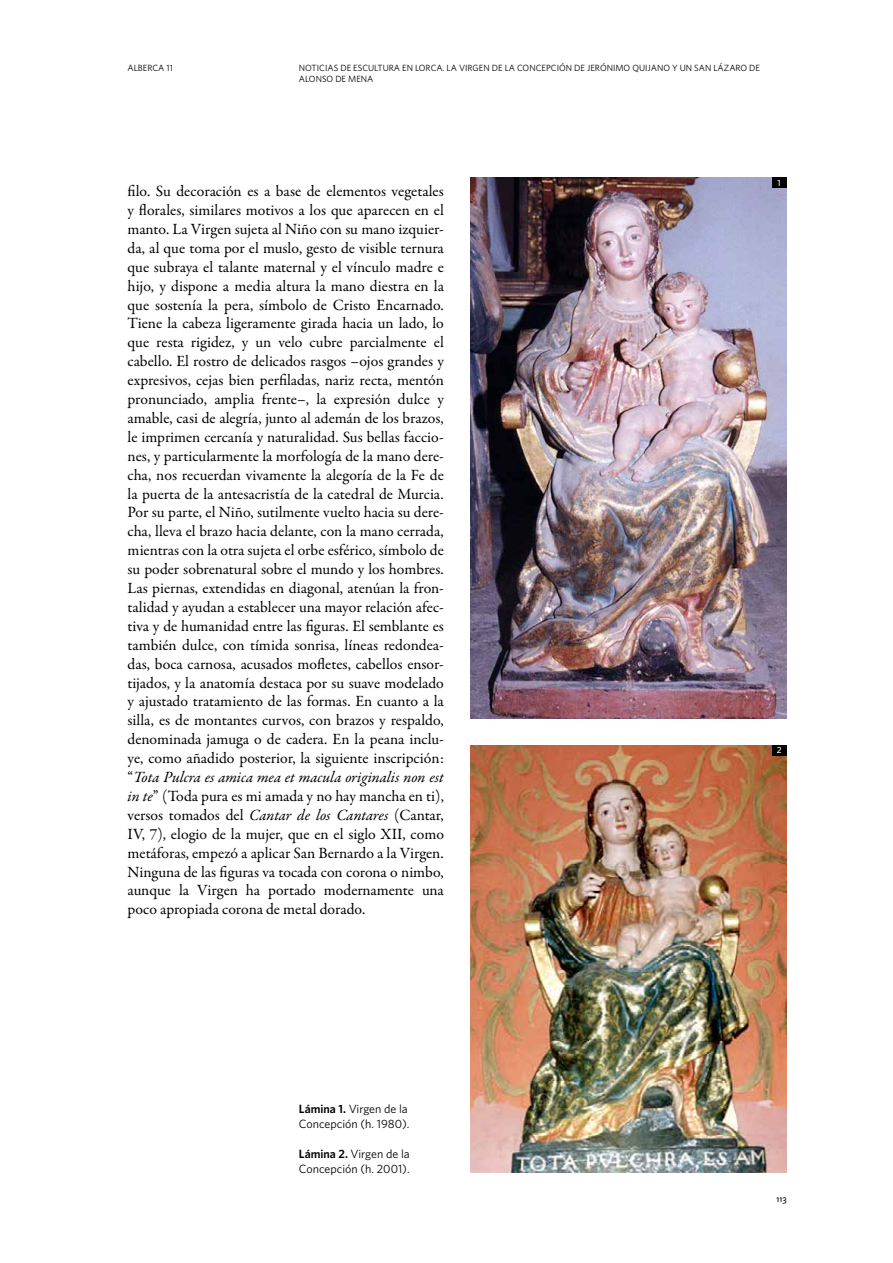
<style>
.page{position:relative;width:893px;height:1263px;background:#fff}
.page>*{position:absolute;margin:0;border:0;box-sizing:border-box;transform-origin:0 0}
.t1{font:15.75px/18.9px "Garamond Premr Pro";color:#000;text-align:justify}
.t2{font:12px/15px "Whitney HTF";color:#000}
.t3{font:9px/10.8px "Whitney HTF";color:#000}
.t4{font:9px "Whitney HTF Medium SC";color:#000}
.t5{font:500 9px "Whitney HTF";color:#fff}
.s1{font-style:italic}
.s2{font-weight:600}
</style>
<div class="page">
<img style="left:470px;top:177px;width:317px;height:541px">
<img style="left:470px;top:745px;width:317px;height:428px">
<div style="left:772px;top:177px;width:15px;height:11px;background:#000"></div>
<div style="left:772px;top:745px;width:15px;height:11px;background:#000"></div>
<p class="t3" style="left:128px;top:62px;width:47px">Alberca 11</p>
<p class="t3" style="left:299px;top:62px;width:463px">NOTICIAS DE ESCULTURA EN LORCA. LA VIRGEN DE LA CONCEPCIÓN DE JERÓNIMO QUIJANO Y UN SAN LÁZARO DE<br>ALONSO DE MENA</p>
<p class="t1" style="left:128px;top:182px;width:318px">filo. Su decoración es a base de elementos vegetales y florales, similares motivos a los que aparecen en el manto. La Virgen sujeta al Niño con su mano izquier&shy;da, al que toma por el muslo, gesto de visible ternura que subraya el talante maternal y el vínculo madre e hijo, y dispone a media altura la mano diestra en la que sostenía la pera, símbolo de Cristo Encarnado.<br>Tiene la cabeza ligeramente girada hacia un lado, lo que resta rigidez, y un velo cubre parcialmente el cabello. El rostro de delicados rasgos –ojos grandes y expresivos, cejas bien perfiladas, nariz recta, mentón pronunciado, amplia frente–, la expresión dulce y amable, casi de alegría, junto al ademán de los brazos, le imprimen cercanía y naturalidad. Sus bellas faccio&shy;nes, y particularmente la morfología de la mano dere&shy;cha, nos recuerdan vivamente la alegoría de la Fe de la puerta de la antesacristía de la catedral de Murcia.<br>Por su parte, el Niño, sutilmente vuelto hacia su dere&shy;cha, lleva el brazo hacia delante, con la mano cerrada, mientras con la otra sujeta el orbe esférico, símbolo de su poder sobrenatural sobre el mundo y los hombres.<br>Las piernas, extendidas en diagonal, atenúan la fron&shy;talidad y ayudan a establecer una mayor relación afec&shy;tiva y de humanidad entre las figuras. El semblante es también dulce, con tímida sonrisa, líneas redondea&shy;das, boca carnosa, acusados mofletes, cabellos ensor&shy;tijados, y la anatomía destaca por su suave modelado y ajustado tratamiento de las formas. En cuanto a la silla, es de montantes curvos, con brazos y respaldo, denominada jamuga o de cadera. En la peana inclu&shy;ye, como añadido posterior, la siguiente inscripción: “<span class="s1">Tota Pulcra es amica mea et macula originalis non est in te</span>” (Toda pura es mi amada y no hay mancha en ti), versos tomados del <span class="s1">Cantar de los Cantares</span> (Cantar, IV, 7), elogio de la mujer, que en el siglo XII, como metáforas, empezó a aplicar San Bernardo a la Virgen.<br>Ninguna de las figuras va tocada con corona o nimbo, aunque la Virgen ha portado modernamente una poco apropiada corona de metal dorado.</p>
<p class="t5" style="left:778px;top:177px;width:5px">1</p>
<p class="t5" style="left:777px;top:745px;width:6px">2</p>
<p class="t2" style="left:299px;top:1101px;width:112px"><span class="s2">Lámina 1.</span> Virgen de la<br>Concepción (h. 1980).</p>
<p class="t2" style="left:299px;top:1146px;width:112px"><span class="s2">Lámina 2.</span> Virgen de la<br>Concepción (h. 2001).</p>
<p class="t4" style="left:776px;top:1194px;width:12px">113</p>
</div>
